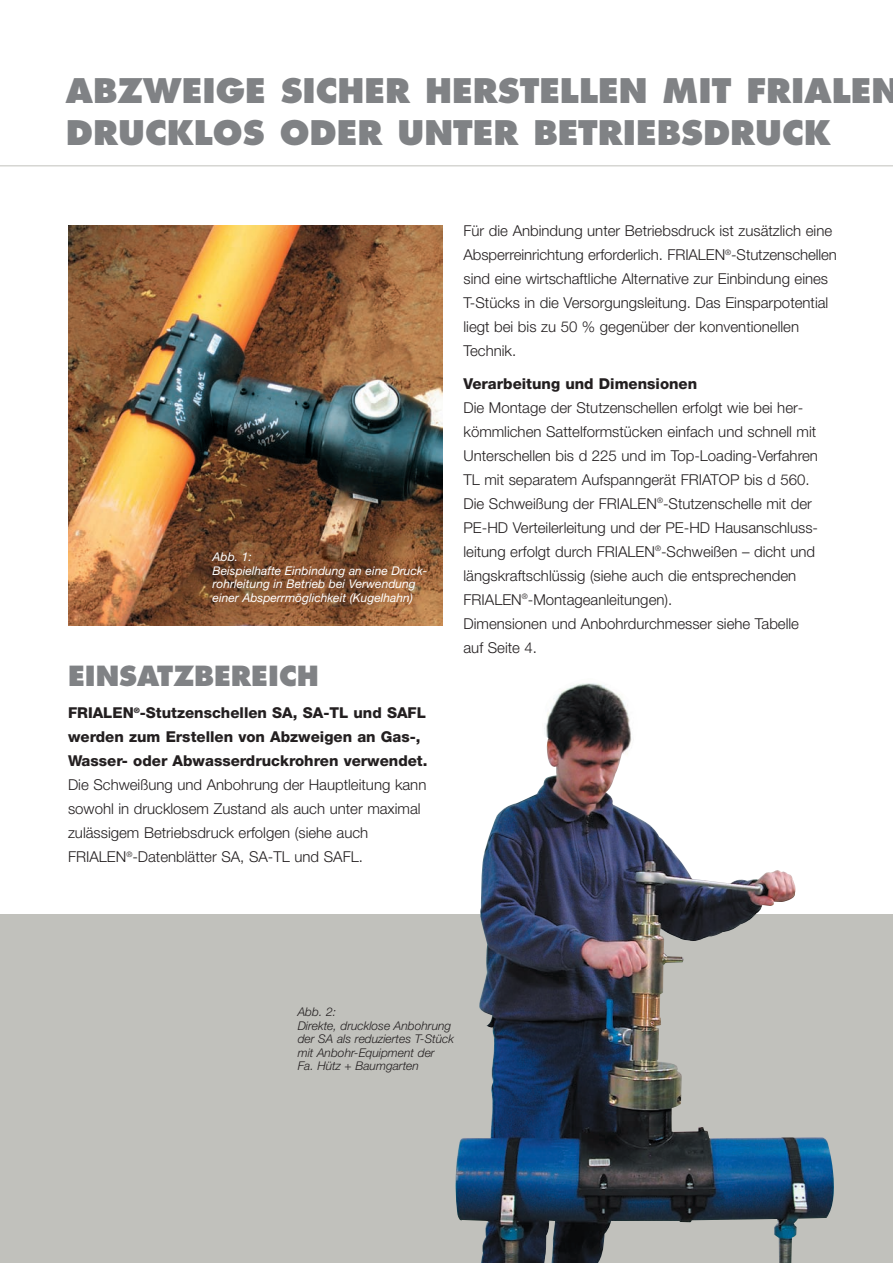
<style>
.page{position:relative;width:893px;height:1263px;background:#fff}
.page>*{position:absolute;margin:0;border:0;box-sizing:border-box;transform-origin:0 0}
.t1{font:800 33px/42px "Futura";color:#808285}
.t2{font:800 27px "Futura";color:#808285}
.t3{font:300 15px/24px "Helvetica Neue";color:#231f20}
.t4{font:800 15px/24px "Helvetica Neue";color:#231f20}
.t5{font:italic 12px/13.5px "Helvetica Neue";color:#fff}
.t6{font:italic 300 12px/13.5px "Helvetica Neue";color:#231f20}
</style>
<div class="page">
<img style="left:0;top:165px;width:893px;height:1098px">
<h1 class="t1" style="left:66px;top:73px;width:836px">ABZWEIGE SICHER HERSTELLEN MIT FRIALEN<br>DRUCKLOS ODER UNTER BETRIEBSDRUCK</h1>
<p class="t5" style="left:213px;top:551px;width:216px">Abb. 1:<br>Beispielhafte Einbindung an eine Druck&shy;rohrleitung in Betrieb bei Verwendung einer Absperrmöglichkeit (Kugelhahn)</p>
<h2 class="t2" style="left:68px;top:664px;width:252px">EINSATZBEREICH</h2>
<p class="t4" style="left:68px;top:702px;width:361px">FRIALEN<sup>®</sup>-Stutzenschellen SA, SA-TL und SAFL werden zum Erstellen von Abzweigen an Gas-,<br>Wasser- oder Abwasserdruckrohren verwendet.</p>
<p class="t3" style="left:68px;top:774px;width:360px">Die Schweißung und Anbohrung der Hauptleitung kann sowohl in drucklosem Zustand als auch unter maximal zulässigem Betriebsdruck erfolgen (siehe auch FRIALEN<sup>®</sup>-Datenblätter SA, SA-TL und SAFL.</p>
<p class="t3" style="left:463px;top:220px;width:375px">Für die Anbindung unter Betriebsdruck ist zusätzlich eine Absperreinrichtung erforderlich. FRIALEN<sup>®</sup>-Stutzenschellen sind eine wirtschaftliche Alternative zur Einbindung eines T-Stücks in die Versorgungsleitung. Das Einsparpotential liegt bei bis zu 50 % gegenüber der konventionellen Technik.</p>
<p class="t4" style="left:463px;top:373px;width:235px">Verarbeitung und Dimensionen</p>
<p class="t3" style="left:463px;top:397px;width:356px">Die Montage der Stutzenschellen erfolgt wie bei her&shy;kömmlichen Sattelformstücken einfach und schnell mit Unterschellen bis d 225 und im Top-Loading-Verfahren TL mit separatem Aufspanngerät FRIATOP bis d 560.<br>Die Schweißung der FRIALEN<sup>®</sup>-Stutzenschelle mit der PE-HD Verteilerleitung und der PE-HD Hausanschluss&shy;leitung erfolgt durch FRIALEN<sup>®</sup>-Schweißen – dicht und längskraftschlüssig (siehe auch die entsprechenden FRIALEN<sup>®</sup>-Montageanleitungen).<br>Dimensionen und Anbohrdurchmesser siehe Tabelle auf Seite 4.</p>
<p class="t6" style="left:298px;top:1006px;width:158px">Abb. 2:<br>Direkte, drucklose Anbohrung der SA als reduziertes T-Stück mit Anbohr-Equipment der<br>Fa. Hütz + Baumgarten</p>
</div>
